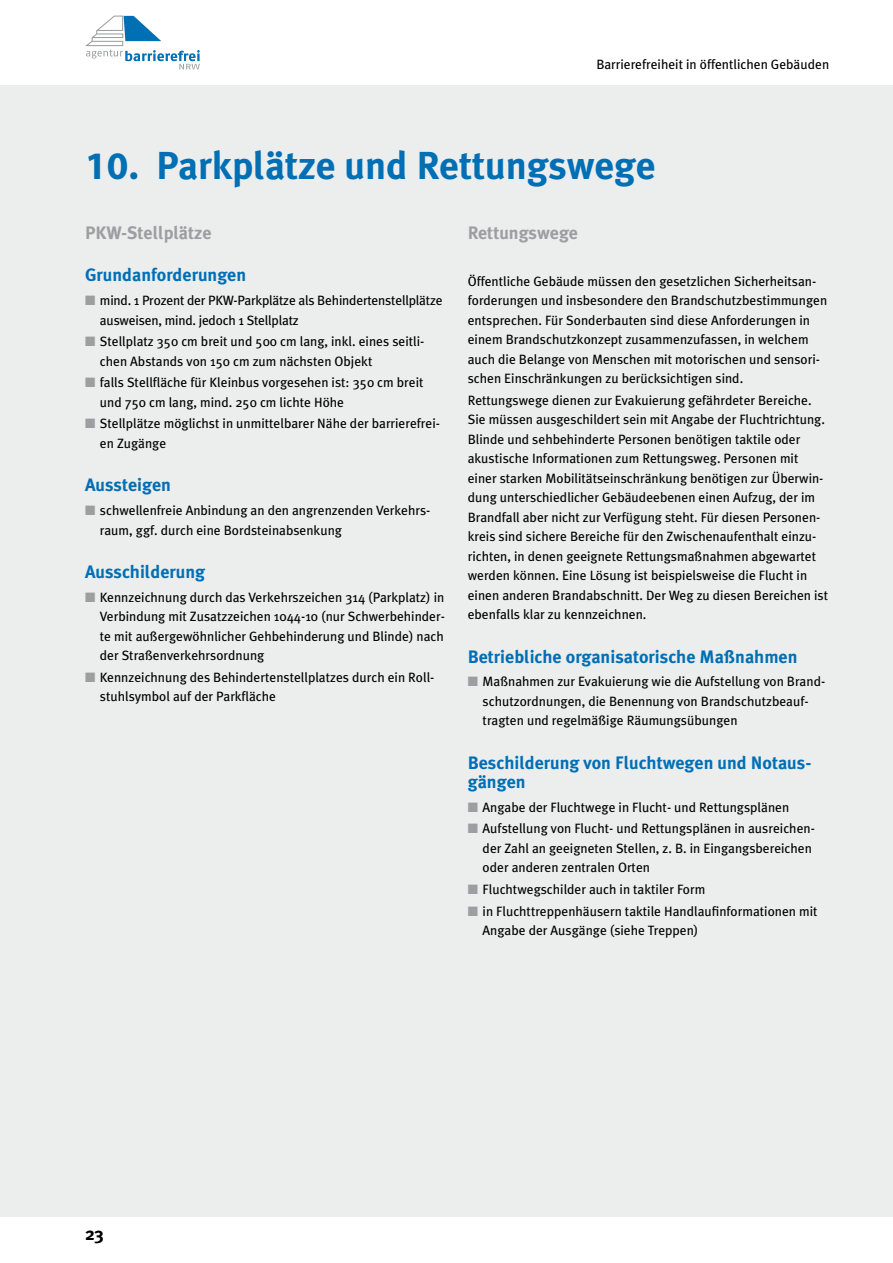
<style>
.page{position:relative;width:893px;height:1263px;background:#fff}
.page>*{position:absolute;margin:0;border:0;box-sizing:border-box;transform-origin:0 0}
.t1{font:700 39px "Meta Plus";color:#006fb4}
.t2{font:700 18px/19.5px "Meta Plus";color:#006fb4}
.t3{font:700 18px "Meta Plus";color:#9c9e9f}
.t4{font:700 18px "Meta Plus";color:#000}
.t5{font:13.5px/19.5px "Meta Plus";color:#000}
.s1{font-family:"Myriad"}
.s2{color:#9c9e9f}
</style>
<div class="page">
<div style="left:0;top:85px;width:893px;height:1131px;background:#eceded"></div>
<svg style="left:85px;top:16px;width:115px;height:53px"></svg>
<p class="t5" style="left:596px;top:55px;width:234px">Barrierefreiheit in öffentlichen Gebäuden</p>
<h1 class="t1" style="left:85px;top:143px;width:572px"><span class="s1">10.</span> Parkplätze und Rettungswege</h1>
<h2 class="t3" style="left:85px;top:223px;width:128px">PKW-Stellplätze</h2>
<h2 class="t2" style="left:85px;top:265px;width:163px">Grundanforderungen</h2>
<p class="t5" style="left:100px;top:291px;width:344px;text-indent:-15px"><span class="s2">■</span> mind. 1 Prozent der PKW-Parkplätze als Behindertenstellplätze ausweisen, mind. jedoch 1 Stellplatz</p>
<p class="t5" style="left:100px;top:332px;width:326px;text-indent:-15px"><span class="s2">■</span> Stellplatz 350 cm breit und 500 cm lang, inkl. eines seitli&shy;chen Abstands von 150 cm zum nächsten Objekt</p>
<p class="t5" style="left:100px;top:373px;width:325px;text-indent:-15px"><span class="s2">■</span> falls Stellfläche für Kleinbus vorgesehen ist: 350 cm breit und 750 cm lang, mind. 250 cm lichte Höhe</p>
<p class="t5" style="left:100px;top:414px;width:342px;text-indent:-15px"><span class="s2">■</span> Stellplätze möglichst in unmittelbarer Nähe der barrierefrei&shy;en Zugänge</p>
<h2 class="t2" style="left:85px;top:475px;width:88px">Aussteigen</h2>
<p class="t5" style="left:100px;top:500px;width:332px;text-indent:-15px"><span class="s2">■</span> schwellenfreie Anbindung an den angrenzenden Verkehrs&shy;raum, ggf. durch eine Bordsteinabsenkung</p>
<h2 class="t2" style="left:85px;top:562px;width:122px">Ausschilderung</h2>
<p class="t5" style="left:100px;top:587px;width:346px;text-align:justify;text-indent:-15px"><span class="s2">■</span> Kennzeichnung durch das Verkehrszeichen 314 (Parkplatz) in Verbindung mit Zusatzzeichen 1044-10 (nur Schwerbehinder&shy;te mit außergewöhnlicher Gehbehinderung und Blinde) nach der Straßenverkehrsordnung</p>
<p class="t5" style="left:100px;top:667px;width:336px;text-indent:-15px"><span class="s2">■</span> Kennzeichnung des Behindertenstellplatzes durch ein Roll&shy;stuhlsymbol auf der Parkfläche</p>
<h2 class="t3" style="left:468px;top:223px;width:112px">Rettungswege</h2>
<p class="t5" style="left:468px;top:271px;width:361px">Öffentliche Gebäude müssen den gesetzlichen Sicherheitsan&shy;forderungen und insbesondere den Brandschutzbestimmungen entsprechen. Für Sonderbauten sind diese Anforderungen in einem Brandschutzkonzept zusammenzufassen, in welchem auch die Belange von Menschen mit motorischen und sensori&shy;schen Einschränkungen zu berücksichtigen sind.</p>
<p class="t5" style="left:468px;top:390px;width:362px">Rettungswege dienen zur Evakuierung gefährdeter Bereiche.<br>Sie müssen ausgeschildert sein mit Angabe der Fluchtrichtung.<br>Blinde und sehbehinderte Personen benötigen taktile oder akustische Informationen zum Rettungsweg. Personen mit einer starken Mobilitätseinschränkung benötigen zur Überwin&shy;dung unterschiedlicher Gebäudeebenen einen Aufzug, der im Brandfall aber nicht zur Verfügung steht. Für diesen Personen&shy;kreis sind sichere Bereiche für den Zwischenaufenthalt einzu&shy;richten, in denen geeignete Rettungsmaßnahmen abgewartet werden können. Eine Lösung ist beispielsweise die Flucht in einen anderen Brandabschnitt. Der Weg zu diesen Bereichen ist ebenfalls klar zu kennzeichnen.</p>
<h2 class="t2" style="left:468px;top:646px;width:331px">Betriebliche organisatorische Maßnahmen</h2>
<p class="t5" style="left:483px;top:672px;width:344px;text-indent:-15px"><span class="s2">■</span> Maßnahmen zur Evakuierung wie die Aufstellung von Brand&shy;schutzordnungen, die Benennung von Brandschutzbeauf&shy;tragten und regelmäßige Räumungsübungen</p>
<h2 class="t2" style="left:468px;top:752px;width:345px">Beschilderung von Fluchtwegen und Notaus&shy;gängen</h2>
<p class="t5" style="left:468px;top:797px;width:323px"><span class="s2">■</span> Angabe der Fluchtwege in Flucht- und Rettungsplänen</p>
<p class="t5" style="left:483px;top:819px;width:334px;text-indent:-15px"><span class="s2">■</span> Aufstellung von Flucht- und Rettungsplänen in ausreichen&shy;der Zahl an geeigneten Stellen, z. B. in Eingangsbereichen oder anderen zentralen Orten</p>
<p class="t5" style="left:468px;top:879px;width:239px"><span class="s2">■</span> Fluchtwegschilder auch in taktiler Form</p>
<p class="t5" style="left:483px;top:901px;width:337px;text-indent:-15px"><span class="s2">■</span> in Fluchttreppenhäusern taktile Handlaufinformationen mit<br>Angabe der Ausgänge (siehe Treppen)</p>
<h2 class="t4" style="left:85px;top:1223px;width:20px">23</h2>
</div>
